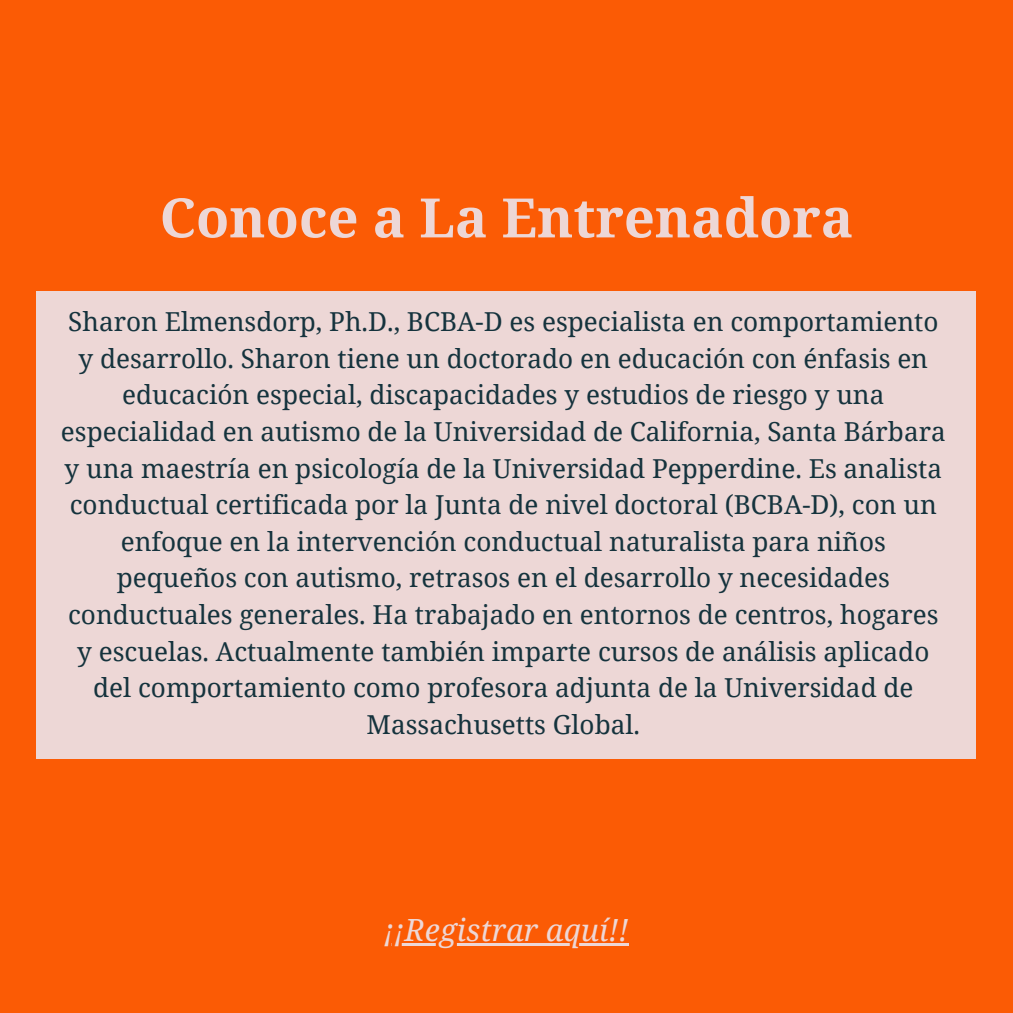
<style>
.page{position:relative;width:1013px;height:1013px;background:#fff}
.page>*{position:absolute;margin:0;border:0;box-sizing:border-box;transform-origin:0 0}
.t1{font:700 54.38px "Noto Serif";color:#edd7d6}
.t2{font:italic 30.62px "Noto Serif";color:#edd7d6}
.t3{font:26.12px/36.5px "Noto Serif";color:#15333d;text-align:center}
</style>
<div class="page">
<div style="left:0;top:0;width:1012px;height:1012px;background:#fb5b05"></div>
<div style="left:36px;top:291px;width:940px;height:467px;background:#edd7d6"></div>
<hr style="left:384px;top:943px;width:245px;height:3px;background:#edd7d6">
<p class="t1" style="left:160px;top:179px;width:695px">Conoce a La Entrenadora</p>
<h1 class="t3" style="left:61px;top:303px;width:886px">Sharon Elmensdorp, Ph.D., BCBA-D es especialista en comportamiento y desarrollo. Sharon tiene un doctorado en educación con énfasis en educación especial, discapacidades y estudios de riesgo y una especialidad en autismo de la Universidad de California, Santa Bárbara y una maestría en psicología de la Universidad Pepperdine. Es analista conductual certificada por la Junta de nivel doctoral (BCBA-D), con un enfoque en la intervención conductual naturalista para niños pequeños con autismo, retrasos en el desarrollo y necesidades conductuales generales. Ha trabajado en entornos de centros, hogares y escuelas. Actualmente también imparte cursos de análisis aplicado del comportamiento como profesora adjunta de la Universidad de Massachusetts Global.</h1>
<h2 class="t2" style="left:384px;top:908px;width:246px">¡¡Registrar aquí!!</h2>
</div>
